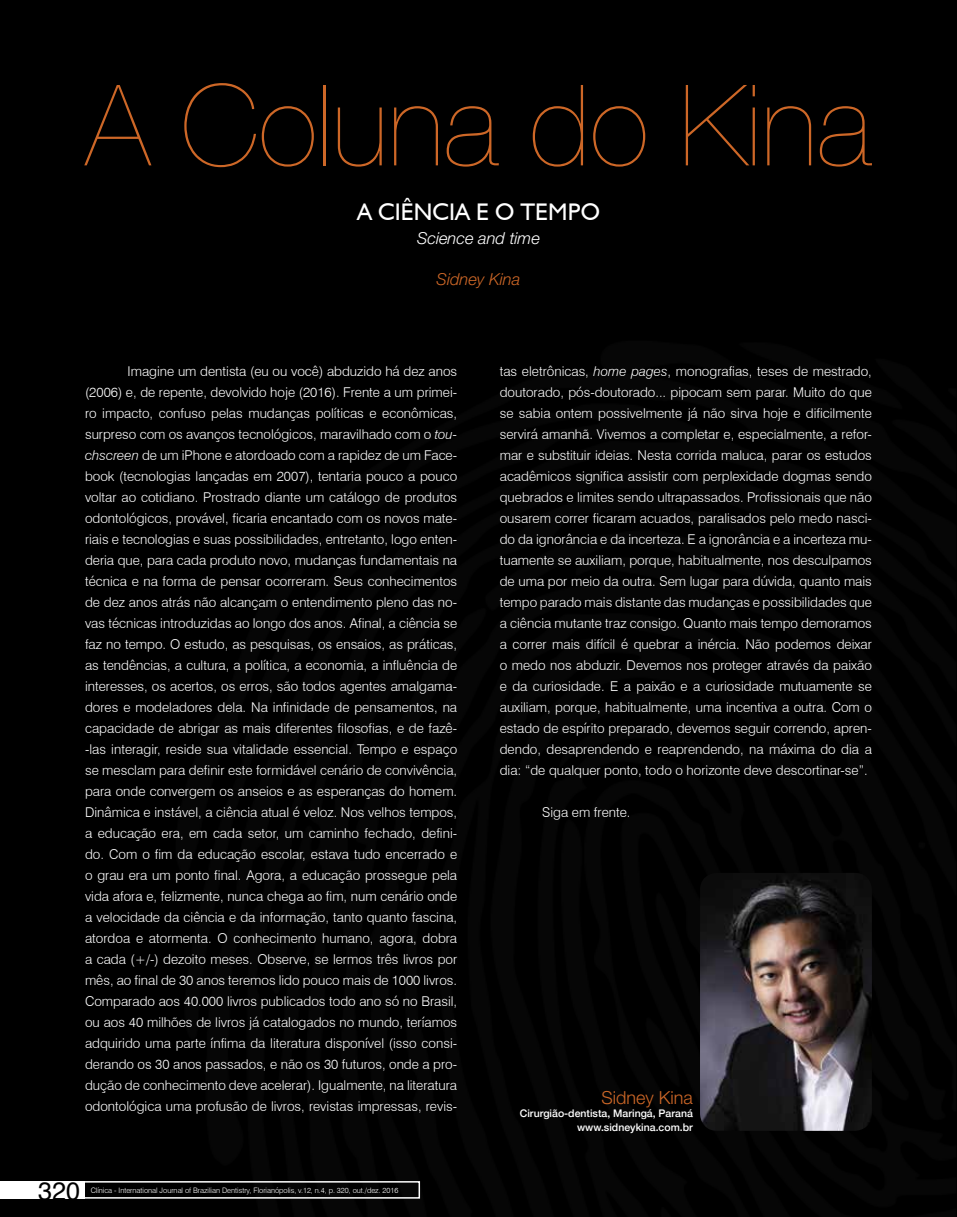
<style>
.page{position:relative;width:957px;height:1217px;background:#fff}
.page>*{position:absolute;margin:0;border:0;box-sizing:border-box;transform-origin:0 0}
.t1{font:200 112.5px "Helvetica Neue";color:#cd6727}
.t2{font:25.2px "Helvetica";color:#000}
.t3{font:24px "Humanist 521 BT";color:#fff}
.t4{font:300 18px "Helvetica Neue LT Std";color:#cd6727}
.t5{font:italic 300 16.5px "Helvetica Neue LT Std";color:#fff}
.t6{font:italic 300 16.5px "Helvetica Neue LT Std";color:#cd6727}
.t7{font:300 13.5px/21px "Swiss 721 BT";color:#fff;text-align:justify}
.t8{font:500 10.5px/13.5px "Helvetica Neue";color:#fff;text-align:right}
.t9{font:300 7.5px "Swiss 721 BT";letter-spacing:-.005em;color:#fff}
.s1{font-style:italic}
</style>
<div class="page">
<div style="left:0;top:0;width:957px;height:1216px;background:#000"></div>
<div style="left:0;top:1180px;width:420px;height:18px;border:2px solid #fff"></div>
<div style="left:0;top:1180px;width:85px;height:18px;background:#fff"></div>
<img style="left:700px;top:873px;width:172px;height:257px">
<h1 class="t1" style="left:86px;top:38px;width:787px">A Coluna do Kina</h1>
<h3 class="t3" style="left:357px;top:197px;width:244px">A CIÊNCIA E O TEMPO</h3>
<p class="t5" style="left:417px;top:228px;width:124px">Science and time</p>
<p class="t6" style="left:436px;top:269px;width:85px">Sidney Kina</p>
<p class="t7" style="left:85px;top:360px;width:374px;text-indent:43px">Imagine um dentista (eu ou você) abduzido há dez anos (2006) e, de repente, devolvido hoje (2016). Frente a um primei&shy;ro impacto, confuso pelas mudanças políticas e econômicas, surpreso com os avanços tecnológicos, maravilhado com o <span class="s1">tou&shy;chscreen</span> de um iPhone e atordoado com a rapidez de um Face&shy;book (tecnologias lançadas em 2007), tentaria pouco a pouco voltar ao cotidiano. Prostrado diante um catálogo de produtos odontológicos, provável, ficaria encantado com os novos mate&shy;riais e tecnologias e suas possibilidades, entretanto, logo enten&shy;deria que, para cada produto novo, mudanças fundamentais na técnica e na forma de pensar ocorreram. Seus conhecimentos de dez anos atrás não alcançam o entendimento pleno das no&shy;vas técnicas introduzidas ao longo dos anos. Afinal, a ciência se faz no tempo. O estudo, as pesquisas, os ensaios, as práticas, as tendências, a cultura, a política, a economia, a influência de interesses, os acertos, os erros, são todos agentes amalgama&shy;dores e modeladores dela. Na infinidade de pensamentos, na capacidade de abrigar as mais diferentes filosofias, e de fazê--las interagir, reside sua vitalidade essencial. Tempo e espaço se mesclam para definir este formidável cenário de convivência, para onde convergem os anseios e as esperanças do homem.<br>Dinâmica e instável, a ciência atual é veloz. Nos velhos tempos, a educação era, em cada setor, um caminho fechado, defini&shy;do. Com o fim da educação escolar, estava tudo encerrado e o grau era um ponto final. Agora, a educação prossegue pela vida afora e, felizmente, nunca chega ao fim, num cenário onde a velocidade da ciência e da informação, tanto quanto fascina, atordoa e atormenta. O conhecimento humano, agora, dobra a cada (+/-) dezoito meses. Observe, se lermos três livros por mês, ao final de 30 anos teremos lido pouco mais de 1000 livros.<br>Comparado aos 40.000 livros publicados todo ano só no Brasil, ou aos 40 milhões de livros já catalogados no mundo, teríamos adquirido uma parte ínfima da literatura disponível (isso consi&shy;derando os 30 anos passados, e não os 30 futuros, onde a pro&shy;dução de conhecimento deve acelerar). Igualmente, na literatura odontológica uma profusão de livros, revistas impressas, revis-</p>
<p class="t7" style="left:500px;top:360px;width:374px">tas eletrônicas, <span class="s1">home pages</span>, monografias, teses de mestrado, doutorado, pós-doutorado... pipocam sem parar. Muito do que se sabia ontem possivelmente já não sirva hoje e dificilmente servirá amanhã. Vivemos a completar e, especialmente, a refor&shy;mar e substituir ideias. Nesta corrida maluca, parar os estudos acadêmicos significa assistir com perplexidade dogmas sendo quebrados e limites sendo ultrapassados. Profissionais que não ousarem correr ficaram acuados, paralisados pelo medo nasci&shy;do da ignorância e da incerteza. E a ignorância e a incerteza mu&shy;tuamente se auxiliam, porque, habitualmente, nos desculpamos de uma por meio da outra. Sem lugar para dúvida, quanto mais tempo parado mais distante das mudanças e possibilidades que a ciência mutante traz consigo. Quanto mais tempo demoramos a correr mais difícil é quebrar a inércia. Não podemos deixar o medo nos abduzir. Devemos nos proteger através da paixão e da curiosidade. E a paixão e a curiosidade mutuamente se auxiliam, porque, habitualmente, uma incentiva a outra. Com o estado de espírito preparado, devemos seguir correndo, apren&shy;dendo, desaprendendo e reaprendendo, na máxima do dia a dia: “de qualquer ponto, todo o horizonte deve descortinar-se”.</p>
<p class="t7" style="left:542px;top:801px;width:90px">Siga em frente.</p>
<h3 class="t4" style="left:601px;top:1086px;width:93px">Sidney Kina</h3>
<p class="t8" style="left:520px;top:1105px;width:174px">Cirurgião-dentista, Maringá, Paraná www.sidneykina.com.br</p>
<h2 class="t2" style="left:38px;top:1170px;width:44px">320</h2>
<p class="t9" style="left:91px;top:1185px;width:309px">Clínica - International Journal of Brazilian Dentistry, Florianópolis, v.12, n.4, p. 320, out./dez. 2016</p>
</div>
